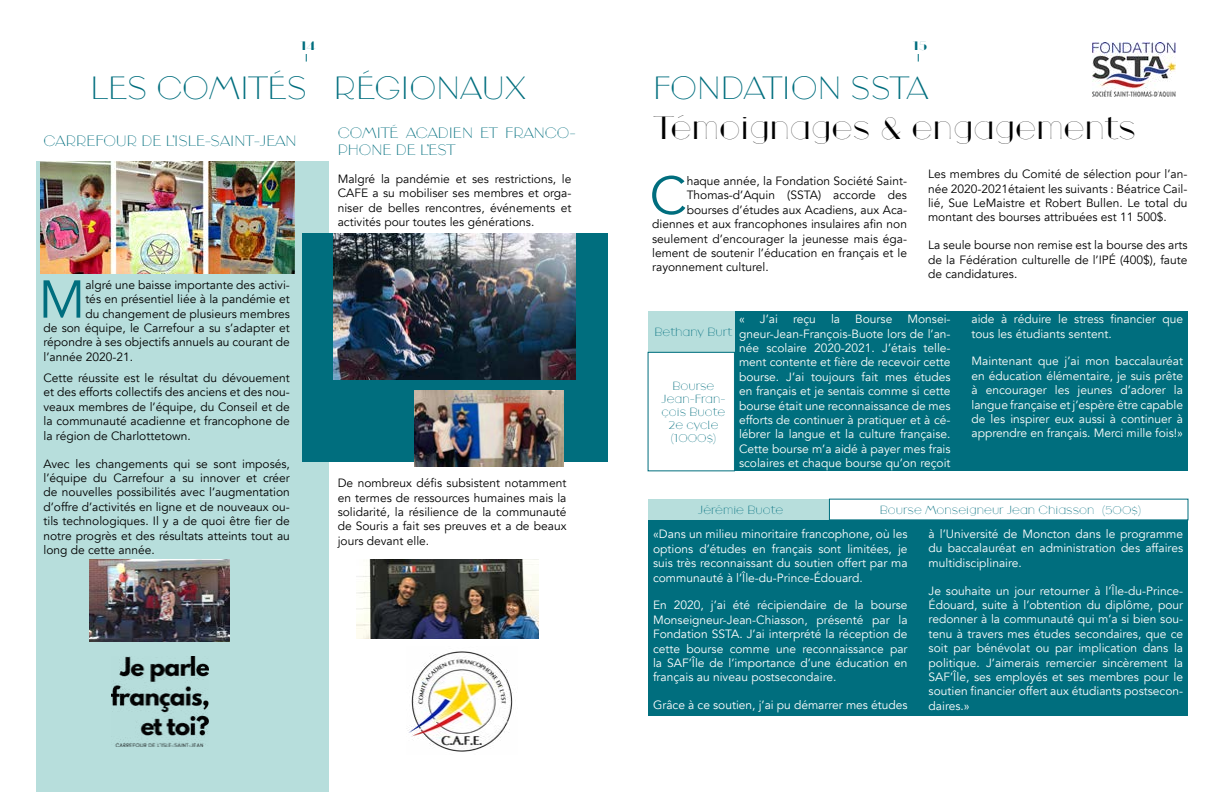
<style>
.page{position:relative;width:1224px;height:792px;background:#fff}
.page>*{position:absolute;margin:0;border:0;box-sizing:border-box;transform-origin:0 0}
.t1{font:52.7px "Avenir";color:#006e7e}
.t2{font:30px "Broadacre Thin 1";letter-spacing:-.01em;color:#006e7e}
.t3{font:30px "Broadacre Hairline 2";color:#000}
.t4{font:14px/16.8px "Broadacre Thin 1";letter-spacing:-.01em;color:#006e7e}
.t5{font:12px/14.4px "Avenir";color:#000;text-align:justify}
.t6{font:12px/14.4px "Avenir";color:#fff;text-align:justify}
.t7{font:12px/14.4px "Avenir";color:#fffffc;text-align:justify}
.t8{font:12px "Broadacre Hairline 3";color:#006e7e}
.t9{font:11px/13.2px "Broadacre Thin 1";color:#006e7e;text-align:center}
</style>
<div class="page">
<div style="left:36px;top:161px;width:293px;height:631px;background:#b7dedc"></div>
<div style="left:302px;top:233px;width:306px;height:229px;background:#006e7e"></div>
<img style="left:112px;top:656px;width:96px;height:90px">
<img style="left:408px;top:651px;width:105px;height:101px">
<img style="left:333px;top:233px;width:242px;height:147px">
<img style="left:40px;top:161px;width:254px;height:112px">
<div style="left:649px;top:520px;width:539px;height:196px;background:#006e7e"></div>
<div style="left:735px;top:311px;width:453px;height:160px;background:#006e7e"></div>
<div style="left:648px;top:311px;width:86px;height:41px;background:#b7dedc"></div>
<div style="left:648px;top:352px;width:87px;height:119px;border:1px solid #006e7e"></div>
<div style="left:648px;top:499px;width:181px;height:21px;background:#b7dedc"></div>
<img style="left:1092px;top:42px;width:83px;height:54px">
<img style="left:90px;top:559px;width:140px;height:83px">
<img style="left:357px;top:559px;width:181px;height:79px">
<img style="left:414px;top:391px;width:149px;height:76px">
<p class="t8" style="left:301px;top:38px;width:17px">14</p>
<p class="t8" style="left:913px;top:38px;width:16px">15</p>
<h2 class="t2" style="left:91px;top:70px;width:437px">LES COMITÉS RÉGIONAUX</h2>
<h2 class="t2" style="left:653px;top:70px;width:277px">FONDATION SSTA</h2>
<p class="t4" style="left:44px;top:132px;width:255px">CARREFOUR DE L’ISLE-SAINT-JEAN</p>
<p class="t4" style="left:338px;top:124px;width:240px">COMITÉ ACADIEN ET FRANCO-<br>PHONE DE L’EST</p>
<p class="t5" style="left:338px;top:172px;width:235px">Malgré la pandémie et ses restrictions, le CAFE a su mobiliser ses membres et orga&shy;niser de belles rencontres, événements et activités pour toutes les générations.</p>
<h1 class="t1" style="left:650px;top:164px;width:39px">C</h1>
<p class="t5" style="left:687px;top:174px;width:222px">haque année, la Fondation Société Saint-</p>
<h2 class="t3" style="left:653px;top:110px;width:484px">Témoignages &amp; engagements</h2>
<p class="t5" style="left:928px;top:167px;width:261px">Les membres du Comité de sélection pour l’an&shy;née 2020-2021étaient les suivants : Béatrice Cail&shy;lié, Sue LeMaistre et Robert Bullen. Le total du montant des bourses attribuées est 11 500$.</p>
<p class="t5" style="left:928px;top:238px;width:261px">La seule bourse non remise est la bourse des arts de la Fédération culturelle de l’IPÉ (400$), faute de candidatures.</p>
<p class="t5" style="left:687px;top:188px;width:222px">Thomas-d’Aquin (SSTA) accorde des</p>
<p class="t5" style="left:687px;top:203px;width:222px">bourses d’études aux Acadiens, aux Aca-</p>
<p class="t5" style="left:652px;top:217px;width:256px">diennes et aux francophones insulaires afin non</p>
<p class="t5" style="left:652px;top:231px;width:256px">seulement d’encourager la jeunesse mais éga-</p>
<p class="t5" style="left:652px;top:246px;width:256px">lement de soutenir l’éducation en français et le</p>
<p class="t5" style="left:652px;top:260px;width:118px">rayonnement culturel.</p>
<h1 class="t1" style="left:38px;top:268px;width:48px">M</h1>
<p class="t5" style="left:85px;top:278px;width:206px">algré une baisse importante des activi-</p>
<p class="t5" style="left:85px;top:292px;width:206px">tés en présentiel liée à la pandémie et</p>
<p class="t5" style="left:85px;top:307px;width:206px">du changement de plusieurs membres</p>
<p class="t5" style="left:44px;top:321px;width:248px">de son équipe, le Carrefour a su s’adapter et</p>
<p class="t5" style="left:44px;top:335px;width:248px">répondre à ses objectifs annuels au courant de</p>
<p class="t5" style="left:44px;top:350px;width:91px">l’année 2020-21.</p>
<p class="t5" style="left:44px;top:371px;width:248px">Cette réussite est le résultat du dévouement et des efforts collectifs des anciens et des nou&shy;veaux membres de l’équipe, du Conseil et de la communauté acadienne et francophone de la région de Charlottetown.</p>
<p class="t5" style="left:44px;top:456px;width:248px">Avec les changements qui se sont imposés, l’équipe du Carrefour a su innover et créer de nouvelles possibilités avec l’augmentation d’offre d’activités en ligne et de nouveaux ou&shy;tils technologiques. Il y a de quoi être fier de notre progrès et des résultats atteints tout au long de cette année.</p>
<p class="t7" style="left:739px;top:312px;width:213px;text-indent:168px">Monsei&shy;gneur-Jean-François-Buote lors de l’an&shy;née scolaire 2020-2021. J’étais telle&shy;ment contente et fière de recevoir cette bourse. J’ai toujours fait mes études en français et je sentais comme si cette bourse était une reconnaissance de mes efforts de continuer à pratiquer et à cé&shy;lébrer la langue et la culture française.<br>Cette bourse m’a aidé à payer mes frais scolaires et chaque bourse qu’on reçoit</p>
<p class="t7" style="left:972px;top:312px;width:213px">aide à réduire le stress financier que tous les étudiants sentent.</p>
<p class="t7" style="left:739px;top:312px;width:7px">«</p>
<p class="t7" style="left:760px;top:312px;width:20px">J’ai</p>
<p class="t7" style="left:793px;top:312px;width:24px">reçu</p>
<p class="t7" style="left:831px;top:312px;width:11px">la</p>
<p class="t7" style="left:855px;top:312px;width:39px">Bourse</p>
<p class="t9" style="left:654px;top:325px;width:79px">Bethany Burt</p>
<p class="t7" style="left:972px;top:354px;width:213px">Maintenant que j’ai mon baccalauréat en éducation élémentaire, je suis prête à encourager les jeunes d’adorer la langue française et j’espère être capable de les inspirer eux aussi à continuer à apprendre en français. Merci mille fois!»</p>
<p class="t9" style="left:662px;top:379px;width:65px">Bourse<br>Jean-Fran&shy;çois Buote<br>2e cycle (1000$)</p>
<p class="t5" style="left:338px;top:476px;width:230px">De nombreux défis subsistent notamment en termes de ressources humaines mais la solidarité, la résilience de la communauté de Souris a fait ses preuves et a de beaux jours devant elle.</p>
<p class="t9" style="left:698px;top:503px;width:87px">Jérémie Buote</p>
<p class="t9" style="left:880px;top:503px;width:264px">Bourse Monseigneur Jean Chiasson (500$)</p>
<p class="t6" style="left:929px;top:527px;width:256px">à l’Université de Moncton dans le programme du baccalauréat en administration des affaires multidisciplinaire.</p>
<p class="t6" style="left:929px;top:584px;width:256px">Je souhaite un jour retourner à l’Île-du-Prince-Édouard, suite à l’obtention du diplôme, pour redonner à la communauté qui m’a si bien sou&shy;tenu à travers mes études secondaires, que ce soit par bénévolat ou par implication dans la politique. J’aimerais remercier sincèrement la SAF’Île, ses employés et ses membres pour le soutien financier offert aux étudiants postsecon&shy;daires.»</p>
<p class="t6" style="left:653px;top:527px;width:256px">«Dans un milieu minoritaire francophone, où les options d’études en français sont limitées, je suis très reconnaissant du soutien offert par ma communauté à l’Île-du-Prince-Édouard.</p>
<p class="t6" style="left:653px;top:598px;width:256px">En 2020, j’ai été récipiendaire de la bourse Monseigneur-Jean-Chiasson, présenté par la Fondation SSTA. J’ai interprété la réception de cette bourse comme une reconnaissance par la SAF’Île de l’importance d’une éducation en français au niveau postsecondaire.</p>
<p class="t6" style="left:653px;top:698px;width:256px">Grâce à ce soutien, j’ai pu démarrer mes études</p>
</div>
